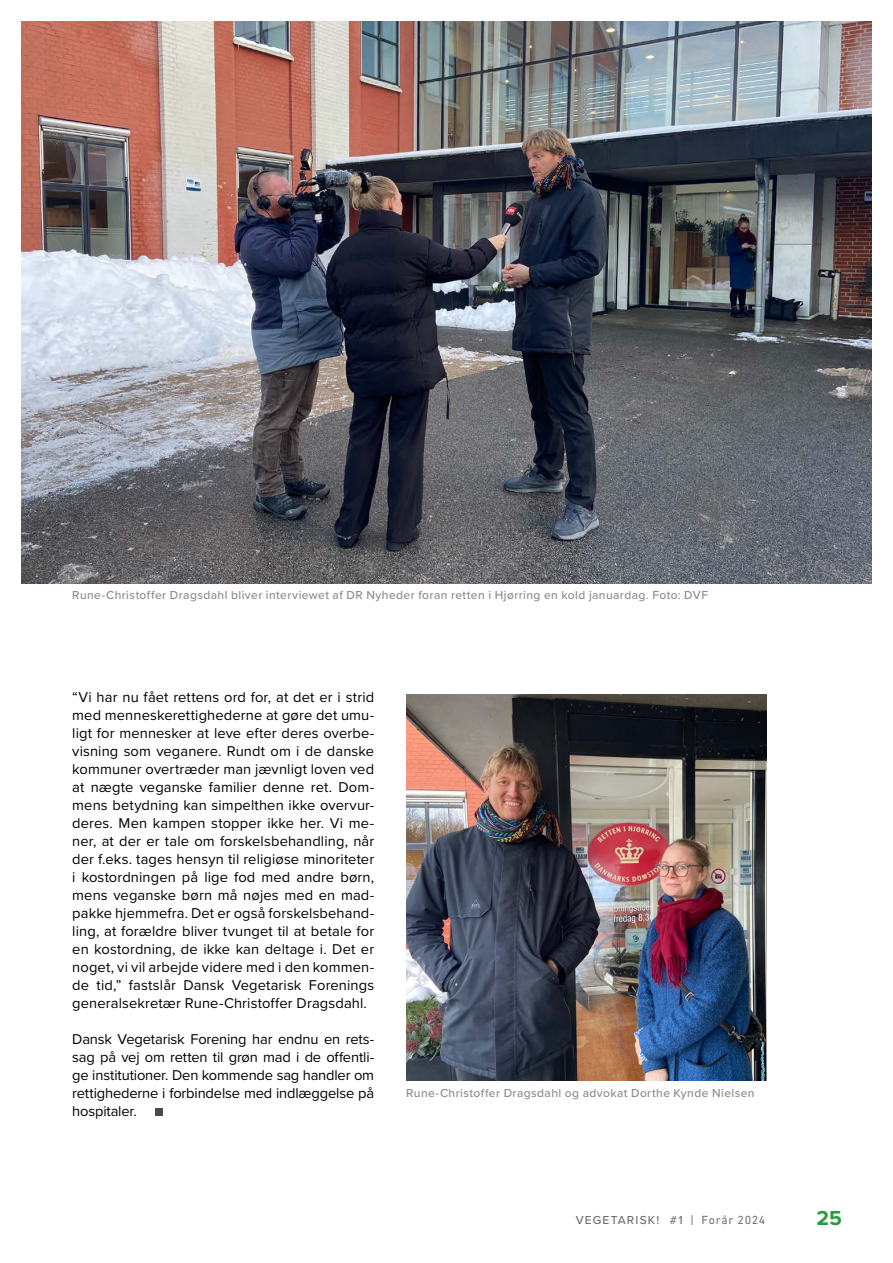
<style>
.page{position:relative;width:893px;height:1263px;background:#fff}
.page>*{position:absolute;margin:0;border:0;box-sizing:border-box;transform-origin:0 0}
.t1{font:700 21px "Proxima Nova";color:#2b9b3b}
.t2{font:14.7px/18px "Proxima Nova";letter-spacing:-.005em;color:#000;text-align:justify}
.t3{font:500 12px "Proxima Nova";letter-spacing:.035em;color:#8d8b8c}
.t4{font:500 12px "Proxima Nova";letter-spacing:.095em;color:#707072}
.s1{font-family:"DIN Next LT Pro";font-weight:400}
</style>
<div class="page">
<div style="left:156px;top:1109px;width:7px;height:7px;background:#4f4a48"></div>
<img style="left:22px;top:21px;width:849px;height:563px">
<img style="left:406px;top:694px;width:360px;height:386px">
<p class="t3" style="left:72px;top:586px;width:637px">Rune-Christoffer Dragsdahl bliver interviewet af DR Nyheder foran retten i Hjørring en kold januardag. Foto: DVF</p>
<p class="t2" style="left:72px;top:687px;width:303px">“Vi har nu fået rettens ord for, at det er i strid med menneskerettighederne at gøre det umu&shy;ligt for mennesker at leve efter deres overbe&shy;visning som veganere. Rundt om i de danske kommuner overtræder man jævnligt loven ved at nægte veganske familier denne ret. Dom&shy;mens betydning kan simpelthen ikke overvur&shy;deres. Men kampen stopper ikke her. Vi me&shy;ner, at der er tale om forskelsbehandling, når der f.eks. tages hensyn til religiøse minoriteter i kostordningen på lige fod med andre børn, mens veganske børn må nøjes med en mad&shy;pakke hjemmefra. Det er også forskelsbehand&shy;ling, at forældre bliver tvunget til at betale for en kostordning, de ikke kan deltage i. Det er noget, vi vil arbejde videre med i den kommen&shy;de tid,” fastslår Dansk Vegetarisk Forenings generalsekretær Rune-Christoffer Dragsdahl.</p>
<p class="t2" style="left:72px;top:1029px;width:303px">Dansk Vegetarisk Forening har endnu en rets&shy;sag på vej om retten til grøn mad i de offentli&shy;ge institutioner. Den kommende sag handler om rettighederne i forbindelse med indlæggelse på hospitaler.</p>
<p class="t3" style="left:406px;top:1084px;width:350px">Rune-Christoffer Dragsdahl og advokat Dorthe Kynde Nielsen</p>
<p class="t4" style="left:576px;top:1211px;width:191px">VEGETARISK! #1 <span class="s1">| Forår 2024</span></p>
<h1 class="t1" style="left:816px;top:1202px;width:27px">25</h1>
</div>
